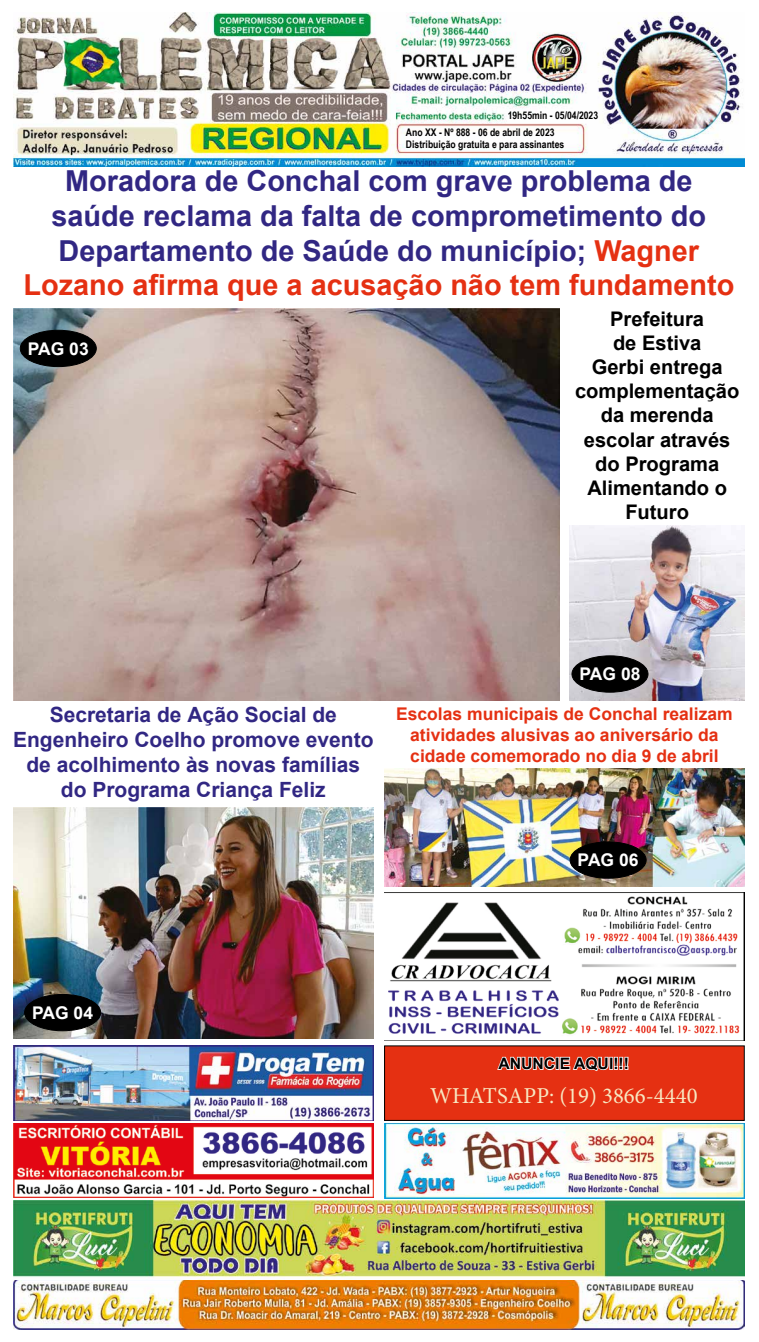
<style>
.page{position:relative;width:759px;height:1342px;background:#fff}
.page>*{position:absolute;margin:0;border:0;box-sizing:border-box;transform-origin:0 0}
.t1{font:700 28.88px/34.6px "Arial";color:#312783;text-align:center}
.t2{font:22.75px "Minion Pro";color:#f8e8c2}
.t3{font:700 21px/25.2px "Arial";color:#312783;text-align:center}
.t4{font:700 20.12px/24.2px "Arial";color:#000;text-align:center}
.t5{font:700 17.5px/21px "Arial";color:#e53012;text-align:center}
.t6{font:700 17.5px "Arial";color:#fff}
.t7{font:700 15.75px "Arial";color:#000}
.t8{font:700 10.5px/16.6px "Arial Narrow";color:#000}
.s1{color:#e53012}
</style>
<div class="page">
<img style="left:13px;top:13px;width:732px;height:154px">
<img style="left:13px;top:1201px;width:732px;height:128px">
<img style="left:13px;top:1123px;width:361px;height:74px">
<img style="left:384px;top:1123px;width:361px;height:75px">
<img style="left:13px;top:1045px;width:361px;height:76px">
<div style="left:385px;top:1046px;width:359px;height:74px;background:#e53012"></div>
<div style="left:384px;top:1045px;width:361px;height:76px;border:1px solid #000"></div>
<svg style="left:497px;top:1056px;width:132px;height:16px"></svg>
<img style="left:384px;top:892px;width:361px;height:148px">
<img style="left:13px;top:309px;width:546px;height:391px">
<img style="left:384px;top:769px;width:361px;height:118px">
<img style="left:13px;top:808px;width:361px;height:231px">
<img style="left:570px;top:526px;width:175px;height:174px">
<div style="left:20px;top:330px;width:76px;height:37px;background:#000;border-radius:50%"></div>
<div style="left:20px;top:330px;width:77px;height:37px;border:1px solid #000;border-radius:50%"></div>
<div style="left:572px;top:656px;width:76px;height:36px;background:#000;border-radius:50%"></div>
<div style="left:572px;top:655px;width:76px;height:38px;border:1px solid #000;border-radius:50%"></div>
<div style="left:570px;top:842px;width:76px;height:36px;background:#000;border-radius:50%"></div>
<div style="left:570px;top:841px;width:77px;height:38px;border:1px solid #000;border-radius:50%"></div>
<div style="left:25px;top:994px;width:76px;height:37px;background:#000;border-radius:50%"></div>
<div style="left:24px;top:994px;width:77px;height:37px;border:1px solid #000;border-radius:50%"></div>
<p class="t8" style="left:406px;top:107px;width:194px;text-indent:102px">19h55min - 05/04/2023<br>Ano XX - Nº 888 - 06 de abril de 2023</p>
<p class="t8" style="left:406px;top:136px;width:160px">Distribuição gratuita e para assinantes</p>
<p class="t1" style="left:23px;top:164px;width:712px">Moradora de Conchal com grave problema de saúde reclama da falta de comprometimento do Departamento de Saúde do município; <span class="s1">Wagner Lozano afirma que a acusação não tem fundamento</span></p>
<p class="t4" style="left:575px;top:307px;width:166px">Prefeitura<br>de Estiva<br>Gerbi entrega complementação da merenda escolar através do Programa<br>Alimentando o<br>Futuro</p>
<p class="t6" style="left:28px;top:336px;width:62px">PAG 03</p>
<p class="t6" style="left:579px;top:662px;width:62px">PAG 08</p>
<p class="t3" style="left:13px;top:702px;width:362px">Secretaria de Ação Social de<br>Engenheiro Coelho promove evento de acolhimento às novas famílias do Programa Criança Feliz</p>
<p class="t5" style="left:396px;top:704px;width:338px">Escolas municipais de Conchal realizam atividades alusivas ao aniversário da cidade comemorado no dia 9 de abril</p>
<p class="t6" style="left:32px;top:1000px;width:62px">PAG 04</p>
<p class="t6" style="left:578px;top:848px;width:62px">PAG 06</p>
<p class="t7" style="left:498px;top:1052px;width:132px">ANUNCIE AQUI!!!</p>
<p class="t2" style="left:430px;top:1081px;width:269px">WHATSAPP: (19) 3866-4440</p>
</div>
